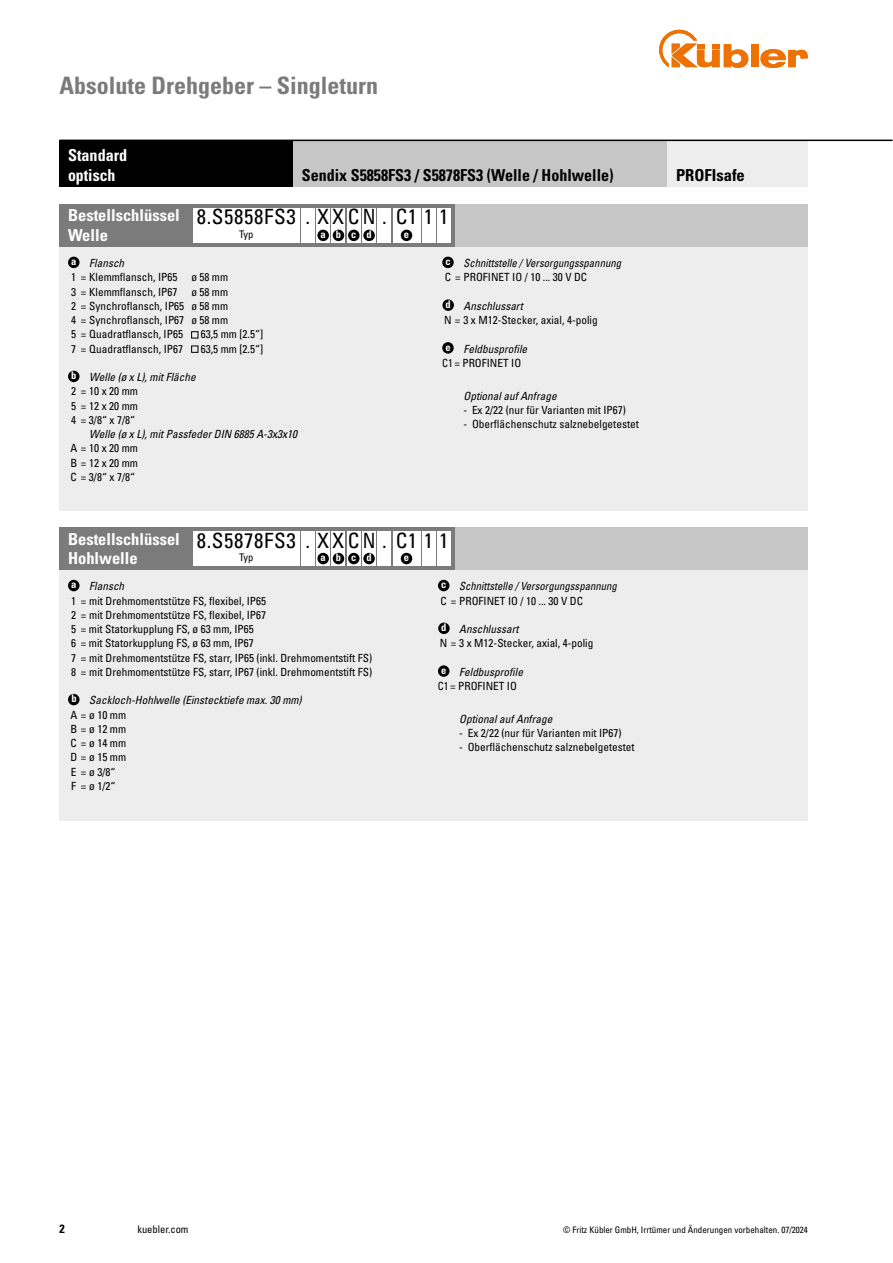
<style>
.page{position:relative;width:893px;height:1263px;background:#fff}
.page>*{position:absolute;margin:0;border:0;box-sizing:border-box;transform-origin:0 0}
.t1{font:700 condensed 24px "Univers LT Std";color:#7c7b7b}
.t2{font:condensed 21px "Univers LT Std";letter-spacing:.03em;color:#000}
.t3{font:700 condensed 16.5px/19.8px "Univers LT Std";color:#fff}
.t4{font:700 condensed 16.5px "Univers LT Std";color:#000}
.t5{font:700 condensed 12px "Univers LT Std";color:#000}
.t6{font:condensed 11.25px/14.2px "Univers LT Std";color:#000}
.t7{font:italic condensed 11.25px/14.2px "Univers LT Std";color:#000}
.t8{font:italic condensed 11.25px/14.2px "Univers LT Std";color:#000;scale:.95 1}
.t9{font:condensed 10.5px "Univers LT Std";color:#000}
.t10{font:700 condensed 10.5px "Univers LT Std";letter-spacing:.96em;color:#fff}
.t11{font:condensed 9px "Univers LT Std";color:#000}
.s1{font-style:italic}
.s2{font-style:normal}
</style>
<div class="page">
<div style="left:751px;top:44px;width:7px;height:23px;background:#ee7203"></div>
<svg style="left:760px;top:49px;width:48px;height:19px"></svg>
<svg style="left:659px;top:30px;width:89px;height:38px"></svg>
<div style="left:60px;top:204px;width:748px;height:306px;background:#ededed"></div>
<div style="left:60px;top:527px;width:748px;height:294px;background:#ededed"></div>
<div style="left:60px;top:204px;width:395px;height:43px;background:#7c7b7b"></div>
<div style="left:193px;top:208px;width:106px;height:34px;background:#fff"></div>
<div style="left:301px;top:208px;width:14px;height:34px;background:#fff"></div>
<div style="left:316px;top:208px;width:14px;height:34px;background:#fff"></div>
<div style="left:332px;top:208px;width:13px;height:34px;background:#fff"></div>
<div style="left:347px;top:208px;width:14px;height:34px;background:#fff"></div>
<div style="left:362px;top:208px;width:14px;height:34px;background:#fff"></div>
<div style="left:378px;top:208px;width:13px;height:34px;background:#fff"></div>
<div style="left:422px;top:208px;width:13px;height:34px;background:#fff"></div>
<div style="left:437px;top:208px;width:14px;height:34px;background:#fff"></div>
<div style="left:317px;top:230px;width:12px;height:11px;background:#000;border-radius:50%"></div>
<div style="left:333px;top:230px;width:11px;height:11px;background:#000;border-radius:50%"></div>
<div style="left:348px;top:230px;width:12px;height:11px;background:#000;border-radius:50%"></div>
<div style="left:363px;top:230px;width:12px;height:11px;background:#000;border-radius:50%"></div>
<div style="left:455px;top:204px;width:353px;height:43px;background:#c6c6c6"></div>
<div style="left:442px;top:257px;width:12px;height:11px;background:#000;border-radius:50%"></div>
<div style="left:442px;top:299px;width:12px;height:12px;background:#000;border-radius:50%"></div>
<div style="left:442px;top:342px;width:12px;height:12px;background:#000;border-radius:50%"></div>
<div style="left:438px;top:580px;width:11px;height:11px;background:#000;border-radius:50%"></div>
<div style="left:438px;top:623px;width:12px;height:11px;background:#000;border-radius:50%"></div>
<div style="left:438px;top:665px;width:11px;height:12px;background:#000;border-radius:50%"></div>
<div style="left:60px;top:527px;width:395px;height:43px;background:#7c7b7b"></div>
<div style="left:455px;top:527px;width:353px;height:43px;background:#c6c6c6"></div>
<div style="left:193px;top:531px;width:106px;height:35px;background:#fff"></div>
<div style="left:301px;top:531px;width:14px;height:35px;background:#fff"></div>
<div style="left:316px;top:531px;width:14px;height:35px;background:#fff"></div>
<div style="left:332px;top:531px;width:13px;height:35px;background:#fff"></div>
<div style="left:347px;top:531px;width:14px;height:35px;background:#fff"></div>
<div style="left:362px;top:531px;width:14px;height:35px;background:#fff"></div>
<div style="left:378px;top:531px;width:13px;height:35px;background:#fff"></div>
<div style="left:422px;top:531px;width:13px;height:35px;background:#fff"></div>
<div style="left:437px;top:531px;width:14px;height:35px;background:#fff"></div>
<div style="left:317px;top:553px;width:12px;height:11px;background:#000;border-radius:50%"></div>
<div style="left:333px;top:553px;width:11px;height:11px;background:#000;border-radius:50%"></div>
<div style="left:348px;top:553px;width:12px;height:11px;background:#000;border-radius:50%"></div>
<div style="left:363px;top:553px;width:12px;height:11px;background:#000;border-radius:50%"></div>
<div style="left:393px;top:208px;width:27px;height:34px;background:#fff"></div>
<div style="left:401px;top:230px;width:11px;height:11px;background:#000;border-radius:50%"></div>
<div style="left:393px;top:531px;width:27px;height:35px;background:#fff"></div>
<div style="left:401px;top:553px;width:11px;height:11px;background:#000;border-radius:50%"></div>
<div style="left:68px;top:257px;width:12px;height:11px;background:#000;border-radius:50%"></div>
<div style="left:191px;top:331px;width:7px;height:7px;border:1px solid #000"></div>
<div style="left:191px;top:346px;width:7px;height:7px;border:1px solid #000"></div>
<div style="left:68px;top:371px;width:12px;height:11px;background:#000;border-radius:50%"></div>
<div style="left:68px;top:580px;width:12px;height:11px;background:#000;border-radius:50%"></div>
<div style="left:68px;top:694px;width:12px;height:11px;background:#000;border-radius:50%"></div>
<div style="left:60px;top:140px;width:233px;height:47px;background:#000"></div>
<div style="left:293px;top:140px;width:375px;height:47px;background:#c6c6c6"></div>
<div style="left:668px;top:140px;width:140px;height:47px;background:#ededed"></div>
<hr style="left:60px;top:140px;width:832px;height:1px;background:#000">
<h1 class="t1" style="left:60px;top:71px;width:320px">Absolute Drehgeber – Singleturn</h1>
<h3 class="t3" style="left:68px;top:145px;width:61px">Standard optisch</h3>
<h3 class="t4" style="left:302px;top:165px;width:313px">Sendix S5858FS3 / S5878FS3 (Welle / Hohlwelle)</h3>
<h3 class="t4" style="left:676px;top:165px;width:70px">PROFIsafe</h3>
<h3 class="t3" style="left:68px;top:206px;width:113px">Bestellschlüssel<br>Welle</h3>
<h2 class="t2" style="left:197px;top:204px;width:100px">8.S5858FS3</h2>
<p class="t9" style="left:239px;top:228px;width:16px">Typ</p>
<p class="t6" style="left:71px;top:256px;width:159px"><sup>a</sup> <span class="s1">Flansch<br></span>1 = Klemmflansch, IP65 ø 58 mm<br>3 = Klemmflansch, IP67 ø 58 mm<br>2 = Synchroflansch, IP65 ø 58 mm<br>4 = Synchroflansch, IP67 ø 58 mm<br>5 = Quadratflansch, IP65</p>
<p class="t6" style="left:201px;top:327px;width:64px">63,5 mm [2.5“]</p>
<p class="t6" style="left:71px;top:341px;width:113px">7 = Quadratflansch, IP67</p>
<p class="t6" style="left:201px;top:341px;width:64px">63,5 mm [2.5“]</p>
<p class="t6" style="left:71px;top:370px;width:126px"><sup>b</sup> <span class="s1">Welle (ø x L), mit Fläche<br></span>2 = 10 x 20 mm<br>5 = 12 x 20 mm<br>4 = 3/8“ x 7/8“</p>
<p class="t7" style="left:89px;top:427px;width:209px">Welle (ø x L), mit Passfeder DIN 6885 A-3x3x10</p>
<p class="t6" style="left:70px;top:441px;width:69px;text-align:justify">A = 10 x 20 mm B = 12 x 20 mm C = 3/8“ x 7/8“</p>
<h2 class="t2" style="left:306px;top:204px;width:145px">. XXCN . C11 1</h2>
<p class="t10" style="left:321px;top:228px;width:53px">abcd</p>
<p class="t10" style="left:404px;top:228px;width:7px">e</p>
<p class="t8" style="left:445px;top:256px;width:187px"><sup>c</sup> Schnittstelle / Versorgungsspannung<br><span class="s2">C = PROFINET IO / 10 ... 30 V DC</span></p>
<p class="t6" style="left:444px;top:299px;width:155px"><sup>d</sup> <span class="s1">Anschlussart<br></span>N = 3 x M12-Stecker, axial, 4-polig</p>
<p class="t7" style="left:442px;top:341px;width:86px"><sup>e</sup> Feldbusprofile<br><span class="s2">C1 = PROFINET IO</span></p>
<p class="t7" style="left:463px;top:388px;width:95px">Optional auf Anfrage</p>
<p class="t6" style="left:463px;top:403px;width:164px">- Ex 2/22 (nur für Varianten mit IP67)</p>
<p class="t6" style="left:463px;top:417px;width:177px">- Oberflächenschutz salznebelgetestet</p>
<h3 class="t3" style="left:68px;top:529px;width:113px">Bestellschlüssel<br>Hohlwelle</h3>
<h2 class="t2" style="left:197px;top:527px;width:100px">8.S5878FS3</h2>
<p class="t9" style="left:239px;top:551px;width:16px">Typ</p>
<h2 class="t2" style="left:306px;top:527px;width:145px">. XXCN . C11 1</h2>
<p class="t10" style="left:321px;top:551px;width:53px">abcd</p>
<p class="t10" style="left:404px;top:551px;width:7px">e</p>
<p class="t6" style="left:71px;top:579px;width:303px"><sup>a</sup> <span class="s1">Flansch<br></span>1 = mit Drehmomentstütze FS, flexibel, IP65<br>2 = mit Drehmomentstütze FS, flexibel, IP67<br>5 = mit Statorkupplung FS, ø 63 mm, IP65<br>6 = mit Statorkupplung FS, ø 63 mm, IP67<br>7 = mit Drehmomentstütze FS, starr, IP65 (inkl. Drehmomentstift FS)<br>8 = mit Drehmomentstütze FS, starr, IP67 (inkl. Drehmomentstift FS)</p>
<p class="t6" style="left:70px;top:693px;width:233px"><sup>b</sup> <span class="s1">Sackloch-Hohlwelle (Einstecktiefe max. 30 mm)<br></span>A = ø 10 mm<br>B = ø 12 mm<br>C = ø 14 mm<br>D = ø 15 mm<br>E = ø 3/8“<br>F = ø 1/2“</p>
<p class="t8" style="left:441px;top:579px;width:187px"><sup>c</sup> Schnittstelle / Versorgungsspannung<br><span class="s2">C = PROFINET IO / 10 ... 30 V DC</span></p>
<p class="t6" style="left:440px;top:622px;width:155px"><sup>d</sup> <span class="s1">Anschlussart<br></span>N = 3 x M12-Stecker, axial, 4-polig</p>
<p class="t7" style="left:438px;top:665px;width:86px"><sup>e</sup> Feldbusprofile<br><span class="s2">C1 = PROFINET IO</span></p>
<p class="t7" style="left:459px;top:712px;width:95px">Optional auf Anfrage</p>
<p class="t6" style="left:459px;top:726px;width:164px">- Ex 2/22 (nur für Varianten mit IP67)</p>
<p class="t6" style="left:459px;top:740px;width:177px">- Oberflächenschutz salznebelgetestet</p>
<p class="t5" style="left:60px;top:1221px;width:7px">2</p>
<p class="t9" style="left:137px;top:1223px;width:53px">kuebler.com</p>
<p class="t11" style="left:563px;top:1224px;width:246px">© Fritz Kübler GmbH, Irrtümer und Änderungen vorbehalten. 07/2024</p>
</div>
